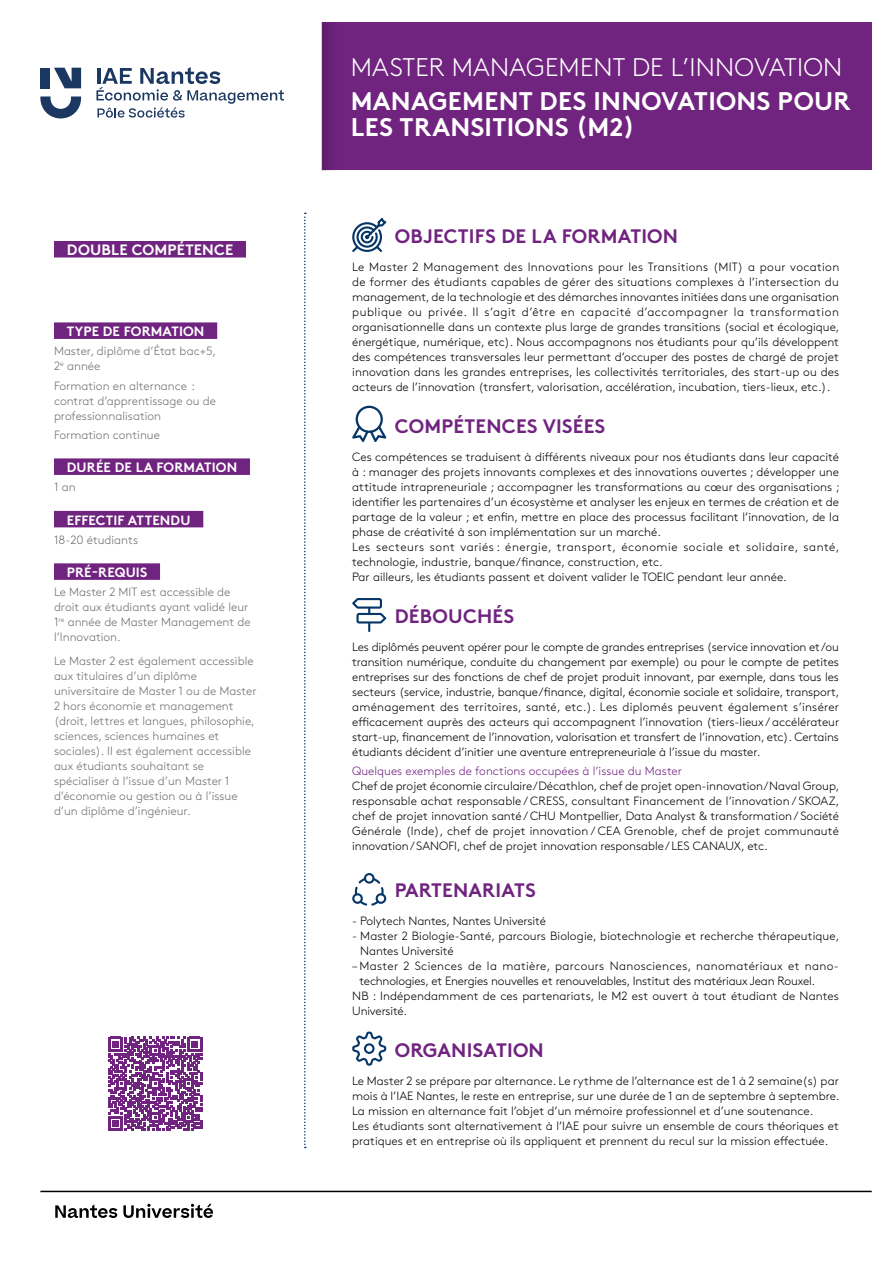
<style>
.page{position:relative;width:893px;height:1263px;background:#fff}
.page>*{position:absolute;margin:0;border:0;box-sizing:border-box;transform-origin:0 0}
.t1{font:700 25.5px/25.5px "Brown Std";letter-spacing:.01em;color:#fff}
.t2{font:300 25.5px "Brown Std";letter-spacing:.01em;color:#fff}
.t3{font:700 19.5px "Brown Std";letter-spacing:.01em;color:#70237f}
.t4{font:700 15px "Brown Std";letter-spacing:.01em;color:#fff}
.t5{font:700 13.5px "Brown Std";letter-spacing:.01em;color:#fff}
.t6{font:300 12px/15px "Brown Std";color:#000;text-align:justify}
.t7{font:300 12px/15px "Brown Std";color:#706f6f}
.t8{font:300 12px "Brown Std";letter-spacing:.025em;color:#000}
.t9{font:300 12px "Brown Std";color:#70237f}
</style>
<div class="page">
<svg style="left:55px;top:1204px;width:62px;height:14px"></svg>
<svg style="left:123px;top:1203px;width:90px;height:15px"></svg>
<svg style="left:40px;top:96px;width:41px;height:22px"></svg>
<svg style="left:54px;top:68px;width:27px;height:20px"></svg>
<div style="left:40px;top:68px;width:10px;height:20px;background:#1a3861"></div>
<svg style="left:96px;top:67px;width:188px;height:51px"></svg>
<hr style="left:40px;top:1191px;width:832px;height:1px;background:#000">
<div style="left:322px;top:23px;width:550px;height:147px;background:#70237f"></div>
<div style="left:322px;top:23px;width:38px;height:147px;background:linear-gradient(to right,#651f73,#742483)"></div>
<svg style="left:304px;top:213px;width:2px;height:935px"></svg>
<svg style="left:108px;top:1037px;width:94px;height:94px"></svg>
<svg style="left:352px;top:218px;width:34px;height:34px"></svg>
<svg style="left:352px;top:406px;width:34px;height:36px"></svg>
<svg style="left:352px;top:598px;width:34px;height:34px"></svg>
<svg style="left:352px;top:873px;width:34px;height:32px"></svg>
<svg style="left:352px;top:1031px;width:34px;height:34px"></svg>
<div style="left:54px;top:241px;width:192px;height:16px;background:#70237f"></div>
<div style="left:54px;top:322px;width:163px;height:17px;background:#70237f"></div>
<div style="left:54px;top:458px;width:196px;height:17px;background:#70237f"></div>
<div style="left:54px;top:511px;width:149px;height:16px;background:#70237f"></div>
<div style="left:54px;top:563px;width:106px;height:17px;background:#70237f"></div>
<p class="t4" style="left:67px;top:240px;width:168px">DOUBLE COMPÉTENCE</p>
<p class="t5" style="left:67px;top:323px;width:139px">TYPE DE FORMATION</p>
<p class="t7" style="left:54px;top:344px;width:164px">Master, diplôme d’État bac+5,<br>2<sup>e</sup> année</p>
<p class="t7" style="left:54px;top:378px;width:164px">Formation en alternance : contrat d’apprentissage ou de professionnalisation</p>
<p class="t7" style="left:54px;top:427px;width:107px">Formation continue</p>
<p class="t5" style="left:67px;top:459px;width:172px">DURÉE DE LA FORMATION</p>
<p class="t7" style="left:54px;top:480px;width:23px">1 an</p>
<p class="t5" style="left:67px;top:511px;width:125px">EFFECTIF ATTENDU</p>
<p class="t7" style="left:54px;top:532px;width:86px">18-20 étudiants</p>
<p class="t5" style="left:67px;top:564px;width:82px">PRÉ-REQUIS</p>
<p class="t7" style="left:54px;top:585px;width:198px">Le Master 2 MIT est accessible de droit aux étudiants ayant validé leur<br>1<sup>re</sup> année de Master Management de l’Innovation.</p>
<p class="t7" style="left:54px;top:653px;width:204px">Le Master 2 est également accessible aux titulaires d’un diplôme universitaire de Master 1 ou de Master 2 hors économie et management (droit, lettres et langues, philosophie, sciences, sciences humaines et sociales). Il est également accessible aux étudiants souhaitant se spécialiser à l’issue d’un Master 1 d’économie ou gestion ou à l’issue d’un diplôme d’ingénieur.</p>
<h1 class="t2" style="left:351px;top:53px;width:493px">MASTER MANAGEMENT DE L’INNOVATION</h1>
<h1 class="t1" style="left:351px;top:88px;width:501px">MANAGEMENT DES INNOVATIONS POUR<br>LES TRANSITIONS (M2)</h1>
<h2 class="t3" style="left:395px;top:224px;width:285px">OBJECTIFS DE LA FORMATION</h2>
<p class="t6" style="left:352px;top:259px;width:489px">Le Master 2 Management des Innovations pour les Transitions (MIT) a pour vocation de former des étudiants capables de gérer des situations complexes à l’intersection du management, de la technologie et des démarches innovantes initiées dans une organisation publique ou privée. Il s’agit d’être en capacité d’accompagner la transformation organisationnelle dans un contexte plus large de grandes transitions (social et écologique, énergétique, numérique, etc). Nous accompagnons nos étudiants pour qu’ils développent des compétences transversales leur permettant d’occuper des postes de chargé de projet innovation dans les grandes entreprises, les collectivités territoriales, des start-up ou des acteurs de l’innovation (transfert, valorisation, accélération, incubation, tiers-lieux, etc.).</p>
<h2 class="t3" style="left:395px;top:414px;width:212px">COMPÉTENCES VISÉES</h2>
<p class="t6" style="left:352px;top:449px;width:489px;text-align:left">Ces compétences se traduisent à différents niveaux pour nos étudiants dans leur capacité à : manager des projets innovants complexes et des innovations ouvertes ; développer une attitude intrapreneuriale ; accompagner les transformations au cœur des organisations ; identifier les partenaires d’un écosystème et analyser les enjeux en termes de création et de partage de la valeur ; et enfin, mettre en place des processus facilitant l’innovation, de la phase de créativité à son implémentation sur un marché.<br>Les secteurs sont variés : énergie, transport, économie sociale et solidaire, santé, technologie, industrie, banque/finance, construction, etc.<br>Par ailleurs, les étudiants passent et doivent valider le TOEIC pendant leur année.</p>
<h2 class="t3" style="left:395px;top:604px;width:121px">DÉBOUCHÉS</h2>
<p class="t6" style="left:352px;top:639px;width:489px">Les diplômés peuvent opérer pour le compte de grandes entreprises (service innovation et/ou transition numérique, conduite du changement par exemple) ou pour le compte de petites entreprises sur des fonctions de chef de projet produit innovant, par exemple, dans tous les secteurs (service, industrie, banque/finance, digital, économie sociale et solidaire, transport, aménagement des territoires, santé, etc.). Les diplomés peuvent également s’insérer efficacement auprès des acteurs qui accompagnent l’innovation (tiers-lieux / accélérateur start-up, financement de l’innovation, valorisation et transfert de l’innovation, etc). Certains étudiants décident d’initier une aventure entrepreneuriale à l’issue du master.</p>
<p class="t9" style="left:352px;top:764px;width:331px">Quelques exemples de fonctions occupées à l’issue du Master</p>
<p class="t6" style="left:352px;top:779px;width:489px">Chef de projet économie circulaire /Décathlon, chef de projet open-innovation /Naval Group, responsable achat responsable / CRESS, consultant Financement de l’innovation / SKOAZ, chef de projet innovation santé / CHU Montpellier, Data Analyst &amp; transformation / Société Générale (Inde), chef de projet innovation / CEA Grenoble, chef de projet communauté innovation / SANOFI, chef de projet innovation responsable / LES CANAUX, etc.</p>
<h2 class="t3" style="left:395px;top:878px;width:142px">PARTENARIATS</h2>
<p class="t6" style="left:352px;top:913px;width:195px">- Polytech Nantes, Nantes Université</p>
<p class="t6" style="left:360px;top:928px;width:481px;text-indent:-8px">- Master 2 Biologie-Santé, parcours Biologie, biotechnologie et recherche thérapeutique,<br>Nantes Université</p>
<p class="t8" style="left:352px;top:959px;width:488px">– Master 2 Sciences de la matière, parcours Nanosciences, nanomatériaux et nano-</p>
<p class="t6" style="left:359px;top:973px;width:457px">technologies, et Energies nouvelles et renouvelables, Institut des matériaux Jean Rouxel.</p>
<p class="t6" style="left:352px;top:988px;width:488px">NB : Indépendamment de ces partenariats, le M2 est ouvert à tout étudiant de Nantes</p>
<p class="t6" style="left:352px;top:1003px;width:57px">Université.</p>
<h2 class="t3" style="left:395px;top:1038px;width:150px">ORGANISATION</h2>
<p class="t6" style="left:352px;top:1073px;width:489px;text-align:left">Le Master 2 se prépare par alternance. Le rythme de l’alternance est de 1 à 2 semaine(s) par mois à l’IAE Nantes, le reste en entreprise, sur une durée de 1 an de septembre à septembre.<br>La mission en alternance fait l’objet d’un mémoire professionnel et d’une soutenance.<br>Les étudiants sont alternativement à l’IAE pour suivre un ensemble de cours théoriques et pratiques et en entreprise où ils appliquent et prennent du recul sur la mission effectuée.</p>
</div>
